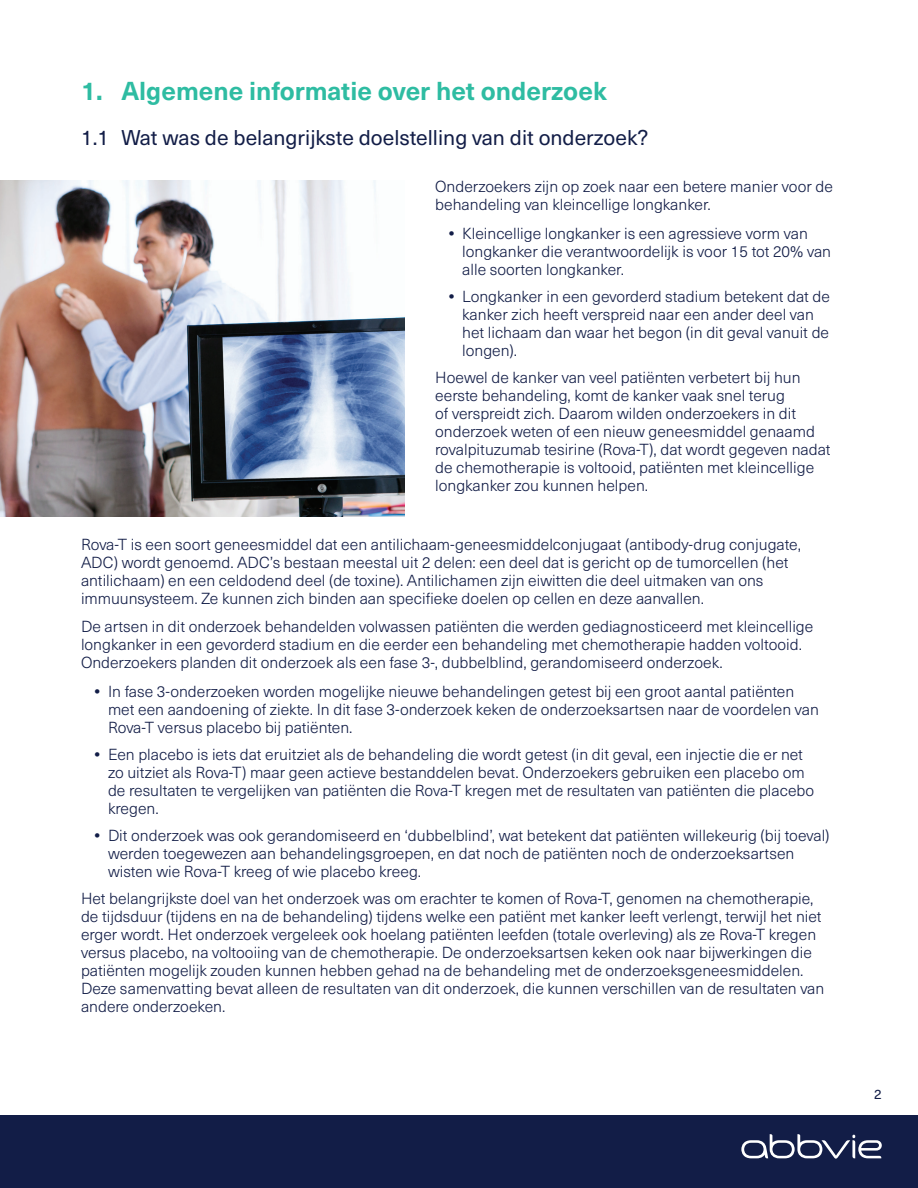
<style>
.page{position:relative;width:918px;height:1188px;background:#fff}
.page>*{position:absolute;margin:0;border:0;box-sizing:border-box;transform-origin:0 0}
.t1{font:700 25.5px "Neue Haas Unica Pro";color:#2ebca2}
.t2{font:21px "Neue Haas Unica Pro";color:#121d47}
.t3{font:300 15.75px/18px "Neue Haas Unica Pro";color:#121d47}
.t4{font:13.5px "Neue Haas Unica Pro";color:#121d47}
.s1{font-weight:700}
</style>
<div class="page">
<img style="left:0;top:180px;width:405px;height:336px">
<div style="left:0;top:1115px;width:918px;height:73px;background:#121d47"></div>
<svg style="left:741px;top:1134px;width:141px;height:25px"></svg>
<h1 class="t1" style="left:81px;top:76px;width:528px">1. Algemene informatie over het onderzoek</h1>
<h2 class="t2" style="left:81px;top:125px;width:569px">1.1 Wat was de belangrijkste doelstelling van dit onderzoek?</h2>
<p class="t3" style="left:435px;top:178px;width:399px">Onderzoekers zijn op zoek naar een betere manier voor de behandeling van kleincellige longkanker.</p>
<p class="t3" style="left:462px;top:225px;width:370px;text-indent:-13px"><span class="s1">•</span> Kleincellige longkanker is een agressieve vorm van longkanker die verantwoordelijk is voor 15 tot 20% van alle soorten longkanker.</p>
<p class="t3" style="left:462px;top:288px;width:369px;text-indent:-13px"><span class="s1">•</span> Longkanker in een gevorderd stadium betekent dat de kanker zich heeft verspreid naar een ander deel van het lichaam dan waar het begon (in dit geval vanuit de longen).</p>
<p class="t3" style="left:435px;top:369px;width:397px">Hoewel de kanker van veel patiënten verbetert bij hun eerste behandeling, komt de kanker vaak snel terug<br>of verspreidt zich. Daarom wilden onderzoekers in dit onderzoek weten of een nieuw geneesmiddel genaamd rovalpituzumab tesirine (Rova-T), dat wordt gegeven nadat de chemotherapie is voltooid, patiënten met kleincellige longkanker zou kunnen helpen.</p>
<p class="t3" style="left:81px;top:536px;width:721px">Rova-T is een soort geneesmiddel dat een antilichaam-geneesmiddelconjugaat (antibody-drug conjugate, ADC) wordt genoemd. ADC’s bestaan meestal uit 2 delen: een deel dat is gericht op de tumorcellen (het antilichaam) en een celdodend deel (de toxine). Antilichamen zijn eiwitten die deel uitmaken van ons immuunsysteem. Ze kunnen zich binden aan specifieke doelen op cellen en deze aanvallen.</p>
<p class="t3" style="left:81px;top:618px;width:734px">De artsen in dit onderzoek behandelden volwassen patiënten die werden gediagnosticeerd met kleincellige longkanker in een gevorderd stadium en die eerder een behandeling met chemotherapie hadden voltooid.<br>Onderzoekers planden dit onderzoek als een fase 3-, dubbelblind, gerandomiseerd onderzoek.</p>
<p class="t3" style="left:108px;top:683px;width:713px;text-indent:-13px"><span class="s1">•</span> In fase 3-onderzoeken worden mogelijke nieuwe behandelingen getest bij een groot aantal patiënten met een aandoening of ziekte. In dit fase 3-onderzoek keken de onderzoeksartsen naar de voordelen van<br>Rova-T versus placebo bij patiënten.</p>
<p class="t3" style="left:108px;top:746px;width:708px;text-indent:-13px"><span class="s1">•</span> Een placebo is iets dat eruitziet als de behandeling die wordt getest (in dit geval, een injectie die er net zo uitziet als Rova-T) maar geen actieve bestanddelen bevat. Onderzoekers gebruiken een placebo om de resultaten te vergelijken van patiënten die Rova-T kregen met de resultaten van patiënten die placebo kregen.</p>
<p class="t3" style="left:108px;top:827px;width:723px;text-indent:-13px"><span class="s1">•</span> Dit onderzoek was ook gerandomiseerd en ‘dubbelblind’, wat betekent dat patiënten willekeurig (bij toeval) werden toegewezen aan behandelingsgroepen, en dat noch de patiënten noch de onderzoeksartsen wisten wie Rova-T kreeg of wie placebo kreeg.</p>
<p class="t3" style="left:81px;top:890px;width:745px">Het belangrijkste doel van het onderzoek was om erachter te komen of Rova-T, genomen na chemotherapie, de tijdsduur (tijdens en na de behandeling) tijdens welke een patiënt met kanker leeft verlengt, terwijl het niet erger wordt. Het onderzoek vergeleek ook hoelang patiënten leefden (totale overleving) als ze Rova-T kregen versus placebo, na voltooiing van de chemotherapie. De onderzoeksartsen keken ook naar bijwerkingen die patiënten mogelijk zouden kunnen hebben gehad na de behandeling met de onderzoeksgeneesmiddelen.<br>Deze samenvatting bevat alleen de resultaten van dit onderzoek, die kunnen verschillen van de resultaten van andere onderzoeken.</p>
<p class="t4" style="left:874px;top:1086px;width:9px">2</p>
</div>
